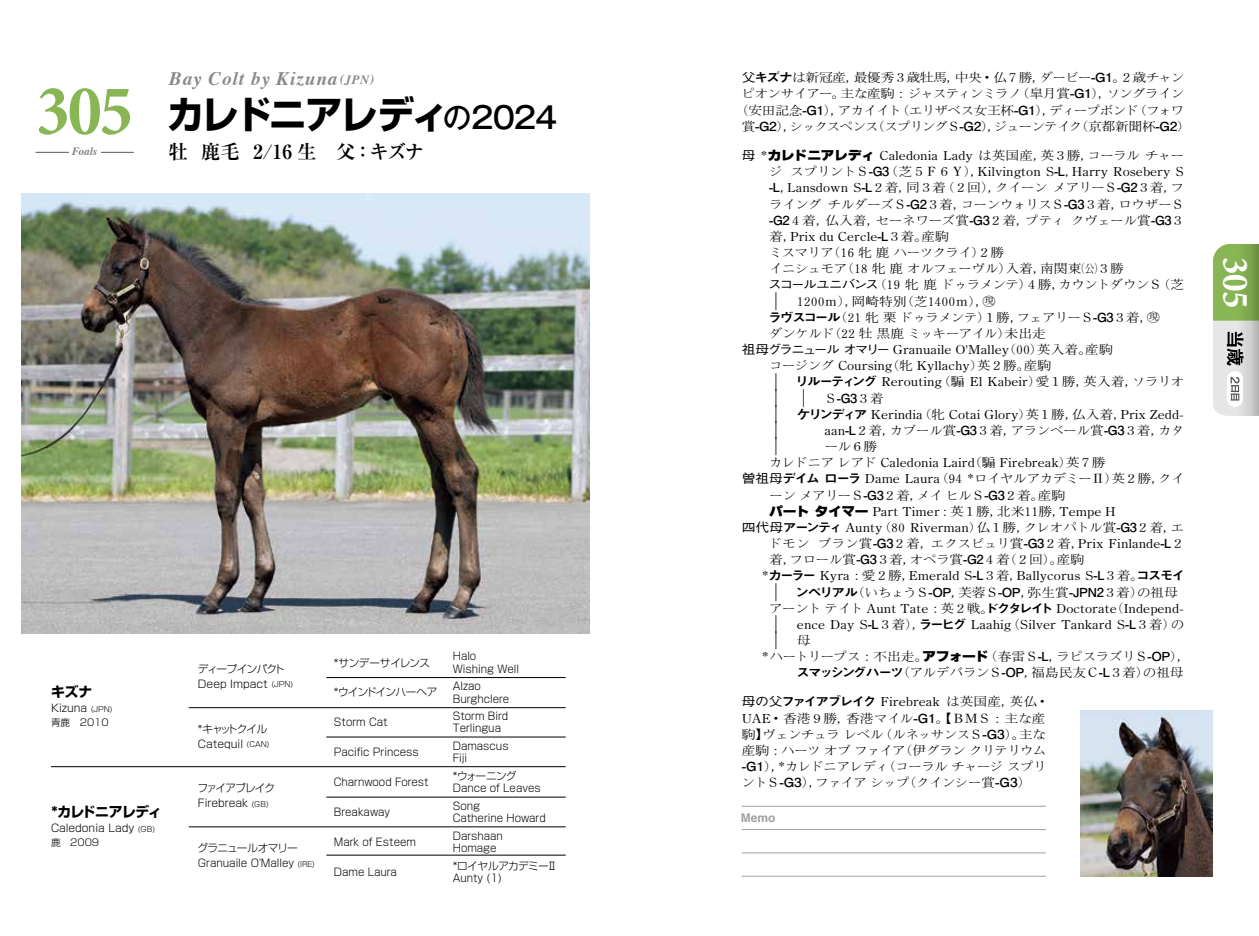
<style>
.page{position:relative;width:1259px;height:936px;background:#fff}
.page>*{position:absolute;margin:0;border:0;box-sizing:border-box;transform-origin:0 0}
.t1{font:700 condensed 72px "Minion Pro";color:#89b654}
.t2{font:700 38.1px "Shin Go Pro";letter-spacing:-.06em;color:#000}
.t3{font:700 condensed 37.5px "Minion Pro";color:#fff}
.t4{font:700 19.5px "Ryumin Pro";letter-spacing:-.045em;color:#000}
.t5{font:italic 700 19.05px "Times";letter-spacing:.05em;color:#898989}
.t6{font:500 18px/16.2px "Gothic BBB Pro";color:#000;scale:.77 1}
.t7{font:700 13.8px "Shin Go Pro";letter-spacing:-.025em;color:#000}
.t8{font:100 12.45px "Iwa Min Pro";color:#000;scale:1.11 1}
.t9{font:100 12.45px "Iwa Min Pro";letter-spacing:-.03em;color:#000;scale:1.11 1}
.t10{font:100 12.45px/16.2px "Iwa Min Pro";letter-spacing:-.055em;color:#000;scale:1.11 1}
.t11{font:100 12.45px/16.2px "Iwa Min Pro";letter-spacing:-.075em;color:#000;text-align:center;scale:1.11 1}
.t12{font:100 12.45px "Iwa Min Pro";letter-spacing:-.07em;color:#000;scale:1.11 1}
.t13{font:100 12.45px "Iwa Min Pro";letter-spacing:-.05em;color:#000;scale:1.11 1}
.t14{font:100 12.45px "Iwa Min Pro";letter-spacing:-.005em;color:#000;scale:1.11 1}
.t15{font:100 12.45px "Iwa Min Pro";letter-spacing:-.065em;color:#000;scale:1.11 1}
.t16{font:700 12px "Helvetica";color:#9fa0a0}
.t17{font:italic 700 11.25px "Times";color:#807f80}
.t18{font:300 10.65px/12.3px "Shin Go Pro";color:#000;scale:.95 1}
.t19{font:300 10.65px/14.9px "Shin Go Pro";color:#000}
.t20{font:300 10.65px/14.9px "Shin Go Pro";letter-spacing:-.02em;color:#000}
.t21{font:300 10.65px/12.3px "Shin Go Pro";letter-spacing:-.04em;color:#000}
.t22{font:300 10.65px "Shin Go Pro";letter-spacing:-.065em;color:#000}
.t23{font:300 10.65px "Shin Go Pro";letter-spacing:-.045em;color:#000}
.t24{font:300 9.6px "Shin Go Pro";color:#000}
.s1{font-size:12.75px}
.s2{font-family:"Gothic MB101 Pro";font-weight:500;font-size:30px}
.s3{font-size:7.5px}
.s4{font-family:"Gothic BBB Pro";font-weight:500}
.s5{font-family:"Midashi Go Pro MB31";font-weight:400}
.s6{font-family:"Futo Go B101 Pro";font-weight:700}
.s7{font-family:"Iwa N Go Pro Ul";font-weight:400}
.s8{font-size:8.55px}
</style>
<div class="page">
<hr style="left:36px;top:152px;width:98px;height:1px;background:#595757">
<div style="left:69px;top:146px;width:32px;height:13px;background:#fff"></div>
<hr style="left:742px;top:852px;width:303px;height:1px;background:#9fa0a0">
<hr style="left:742px;top:806px;width:303px;height:1px;background:#9fa0a0">
<hr style="left:742px;top:829px;width:303px;height:1px;background:#9fa0a0">
<hr style="left:742px;top:875px;width:303px;height:1px;background:#9fa0a0">
<hr style="left:189px;top:707px;width:377px;height:1px;background:#000">
<hr style="left:51px;top:766px;width:515px;height:1px;background:#000">
<hr style="left:326px;top:736px;width:240px;height:1px;background:#000">
<hr style="left:326px;top:677px;width:240px;height:1px;background:#000">
<hr style="left:189px;top:826px;width:377px;height:1px;background:#000">
<hr style="left:326px;top:854px;width:240px;height:1px;background:#000">
<hr style="left:326px;top:796px;width:240px;height:1px;background:#000">
<svg style="left:1213px;top:244px;width:46px;height:172px;background:#abbe95"></svg>
<img style="left:21px;top:193px;width:568px;height:441px">
<img style="left:1080px;top:710px;width:132px;height:166px">
<h1 class="t1" style="left:36px;top:61px;width:98px">305</h1>
<p class="t17" style="left:72px;top:141px;width:27px">Foals</p>
<h3 class="t5" style="left:169px;top:60px;width:207px">Bay Colt by Kizuna <span class="s1">(JPN)</span></h3>
<h2 class="t2" style="left:167px;top:85px;width:392px">カレドニアレディ<span class="s2">の2024</span></h2>
<h3 class="t4" style="left:169px;top:136px;width:257px">牡 鹿毛 2/16 生　父：キズナ</h3>
<p class="t7" style="left:51px;top:681px;width:43px">キズナ</p>
<p class="t19" style="left:51px;top:699px;width:63px">Kizuna <span class="s3">(JPN)</span></p>
<p class="t24" style="left:51px;top:714px;width:59px">青鹿　2010</p>
<p class="t7" style="left:51px;top:800px;width:112px">*カレドニアレディ</p>
<p class="t19" style="left:51px;top:819px;width:106px">Caledonia Lady <span class="s3">(GB)</span></p>
<p class="t24" style="left:51px;top:834px;width:50px">鹿　2009</p>
<p class="t20" style="left:198px;top:660px;width:97px">ディープインパクト<br>Deep Impact <span class="s3">(JPN)</span></p>
<p class="t19" style="left:198px;top:720px;width:73px">*キャットクイル<br>Catequil <span class="s3">(CAN)</span></p>
<p class="t19" style="left:197px;top:779px;width:79px">ファイアブレイク<br>Firebreak <span class="s3">(GB)</span></p>
<p class="t19" style="left:197px;top:839px;width:119px">グラニュールオマリー<br>Granuaile O'Malley <span class="s3">(IRE)</span></p>
<p class="t23" style="left:334px;top:653px;width:98px">*サンデーサイレンス</p>
<p class="t22" style="left:334px;top:683px;width:105px">*ウインドインハーヘア</p>
<p class="t18" style="left:334px;top:714px;width:58px">Storm Cat</p>
<p class="t18" style="left:334px;top:744px;width:91px">Pacific Princess</p>
<p class="t18" style="left:334px;top:774px;width:101px">Charnwood Forest</p>
<p class="t18" style="left:334px;top:804px;width:61px">Breakaway</p>
<p class="t18" style="left:334px;top:834px;width:88px">Mark of Esteem</p>
<p class="t18" style="left:334px;top:864px;width:68px">Dame Laura</p>
<p class="t18" style="left:453px;top:648px;width:71px">Halo<br>Wishing Well</p>
<p class="t18" style="left:453px;top:678px;width:61px">Alzao<br>Burghclere</p>
<p class="t18" style="left:453px;top:708px;width:60px">Storm Bird<br>Terlingua</p>
<p class="t18" style="left:453px;top:738px;width:60px">Damascus<br>Fiji</p>
<p class="t19" style="left:453px;top:768px;width:89px;line-height:12.3px">*ウォーニング<br>Dance of Leaves</p>
<p class="t18" style="left:453px;top:798px;width:99px">Song<br>Catherine Howard</p>
<p class="t18" style="left:453px;top:828px;width:54px">Darshaan<br>Homage</p>
<p class="t21" style="left:453px;top:858px;width:106px">*ロイヤルアカデミーⅡ<br>Aunty (1)</p>
<p class="t11" style="left:735px;top:69px;width:412px"><span class="s4">父</span><span class="s5">キズナ</span>は新冠産，最優秀３歳牡馬，中央・仏７勝，ダービー<span class="s6">-G1</span>。２歳チャンピオンサイアー。主な産駒：ジャスティンミラノ（皐月賞<span class="s6">-G1</span>），ソングライン（安田記念<span class="s6">-G1</span>），アカイイト（エリザベス女王杯<span class="s6">-G1</span>），ディープボンド（フォワ賞<span class="s6">-G2</span>），シックスペンス（スプリングＳ<span class="s6">-G2</span>），ジューンテイク（京都新聞杯<span class="s6">-G2</span>）</p>
<p class="t8" style="left:741px;top:147px;width:400px"><span class="s4">母</span> *<span class="s7">カレドニアレディ</span> Caledonia Lady は英国産，英３勝，コーラル チャー</p>
<p class="t8" style="left:769px;top:163px;width:375px">ジ スプリントＳ<span class="s6">-G3</span>（芝５Ｆ６Ｙ），Kilvington S<span class="s6">-L</span>，Harry Rosebery S</p>
<p class="t13" style="left:769px;top:179px;width:375px"><span class="s6">-L</span>，Lansdown S<span class="s6">-L</span>２着，同３着（２回），クイーン メアリーＳ<span class="s6">-G2</span>３着，フ</p>
<p class="t10" style="left:769px;top:196px;width:376px">ライング チルダーズＳ<span class="s6">-G2</span>３着，コーンウォリスＳ<span class="s6">-G3</span>３着，ロウザーＳ</p>
<p class="t9" style="left:769px;top:212px;width:376px"><span class="s6">-G2</span>４着，仏入着，セーネワーズ賞<span class="s6">-G3</span>２着，プティ クヴェール賞<span class="s6">-G3</span>３</p>
<p class="t8" style="left:769px;top:228px;width:163px">着，Prix du Cercle<span class="s6">-L</span>３着。産駒</p>
<p class="t15" style="left:768px;top:244px;width:214px">ミスマリア（16 牝 鹿 ハーツクライ）２勝</p>
<p class="t13" style="left:769px;top:260px;width:321px">イニシュモア（18 牝 鹿 オルフェーヴル）入着，南関東（公）３勝</p>
<p class="t12" style="left:768px;top:276px;width:376px"><span class="s4">スコールユニバンス</span>（19 牝 鹿 ドゥラメンテ）４勝，カウントダウンＳ（芝</p>
<p class="t8" style="left:797px;top:292px;width:181px">1200ｍ），岡崎特別（芝1400ｍ），○<span class="s8">現</span></p>
<p class="t12" style="left:768px;top:309px;width:355px"><span class="s5">ラヴスコール</span>（21 牝 栗 ドゥラメンテ）１勝，フェアリーＳ<span class="s6">-G3</span>３着，○<span class="s8">現</span></p>
<p class="t12" style="left:769px;top:325px;width:251px">ダンケルド（22 牡 黒鹿 ミッキーアイル）未出走</p>
<p class="t8" style="left:741px;top:341px;width:336px"><span class="s4">祖母グラニュール オマリー</span> Granuaile O'Malley（00）英入着。産駒</p>
<p class="t8" style="left:768px;top:357px;width:256px">コージング Coursing（牝 Kyllachy）英２勝。産駒</p>
<p class="t8" style="left:795px;top:373px;width:352px"><span class="s5">リルーティング</span> Rerouting（騸 El Kabeir）愛１勝，英入着，ソラリオ</p>
<p class="t9" style="left:824px;top:389px;width:55px">Ｓ<span class="s6">-G3</span>３着</p>
<p class="t8" style="left:797px;top:406px;width:350px"><span class="s5">ケリンディア</span> Kerindia（牝 Cotai Glory）英１勝，仏入着，Prix Zedd-</p>
<p class="t9" style="left:824px;top:422px;width:326px">aan<span class="s6">-L</span>２着，カブール賞<span class="s6">-G3</span>３着，アランベール賞<span class="s6">-G3</span>３着，カタ</p>
<p class="t9" style="left:824px;top:438px;width:49px">ール６勝</p>
<p class="t8" style="left:769px;top:454px;width:305px">カレドニア レアド Caledonia Laird（騸 Firebreak）英７勝</p>
<p class="t9" style="left:741px;top:470px;width:400px"><span class="s4">曽祖母</span><span class="s5">デイム ローラ</span> Dame Laura（94 *ロイヤルアカデミーⅡ）英２勝，クイ</p>
<p class="t12" style="left:769px;top:486px;width:268px">ーン メアリーＳ<span class="s6">-G3</span>２着，メイ ヒルＳ<span class="s6">-G3</span>２着。産駒</p>
<p class="t8" style="left:769px;top:502px;width:314px"><span class="s7">パート タイマー</span> Part Timer：英１勝，北米11勝，Tempe H</p>
<p class="t14" style="left:741px;top:519px;width:400px"><span class="s4">四代母</span><span class="s5">アーンティ</span> Aunty（80 Riverman）仏１勝，クレオパトル賞<span class="s6">-G3</span>２着，エ</p>
<p class="t14" style="left:768px;top:535px;width:376px">ドモン ブラン賞<span class="s6">-G3</span>２着，エクスビュリ賞<span class="s6">-G3</span>２着，Prix Finlande<span class="s6">-L</span>２</p>
<p class="t9" style="left:769px;top:551px;width:285px">着，フロール賞<span class="s6">-G3</span>３着，オペラ賞<span class="s6">-G2</span>４着（２回）。産駒</p>
<p class="t8" style="left:762px;top:567px;width:383px">*<span class="s5">カーラー</span> Kyra：愛２勝，Emerald S<span class="s6">-L</span>３着，Ballycorus S<span class="s6">-L</span>３着。<span class="s5">コスモイ</span></p>
<p class="t9" style="left:795px;top:583px;width:346px"><span class="s5">ンペリアル</span>（いちょうＳ<span class="s6">-OP</span>，芙蓉Ｓ<span class="s6">-OP</span>，弥生賞<span class="s6">-JPN2</span>３着）の祖母</p>
<p class="t8" style="left:769px;top:599px;width:375px">アーント テイト Aunt Tate：英２戦。<span class="s5">ドクタレイト</span> Doctorate（Independ-</p>
<p class="t8" style="left:797px;top:616px;width:350px">ence Day S<span class="s6">-L</span>３着），<span class="s5">ラーヒグ</span> Laahig（Silver Tankard S<span class="s6">-L</span>３着）の</p>
<p class="t9" style="left:797px;top:632px;width:14px">母</p>
<p class="t13" style="left:762px;top:648px;width:388px">*ハートリープス：不出走。<span class="s7">アフォード</span>（春雷Ｓ<span class="s6">-L</span>，ラピスラズリＳ<span class="s6">-OP</span>），</p>
<p class="t9" style="left:796px;top:664px;width:351px"><span class="s5">スマッシングハーツ</span>（アルデバランＳ<span class="s6">-OP</span>，福島民友Ｃ<span class="s6">-L</span>３着）の祖母</p>
<h3 class="t6" style="left:769px;top:290px;width:19px">｜</h3>
<h3 class="t6" style="left:769px;top:371px;width:55px">｜<br>｜　｜｜<br>｜<br>｜</h3>
<h3 class="t6" style="left:769px;top:573px;width:19px;line-height:32.2px">｜｜</h3>
<h3 class="t6" style="left:769px;top:630px;width:19px">｜</h3>
<p class="t10" style="left:741px;top:693px;width:279px"><span class="s4">母の父</span><span class="s5">ファイアブレイク</span> Firebreak は英国産，英仏・<br>UAE・香港９勝，香港マイル<span class="s6">-G1</span>。【ＢＭＳ：主な産駒】ヴェンチュラ レベル（ルネッサンスＳ<span class="s6">-G3</span>）。主な産駒：ハーツ オブ ファイア（伊グラン クリテリウム<span class="s6">-G1</span>），*カレドニアレディ（コーラル チャージ スプリントＳ<span class="s6">-G3</span>），ファイア シップ（クインシー賞<span class="s6">-G3</span>）</p>
<p class="t16" style="left:741px;top:808px;width:36px">Memo</p>
<h3 class="t3" style="left:1261px;top:257px;width:52px;rotate:90deg">305</h3>
</div>
